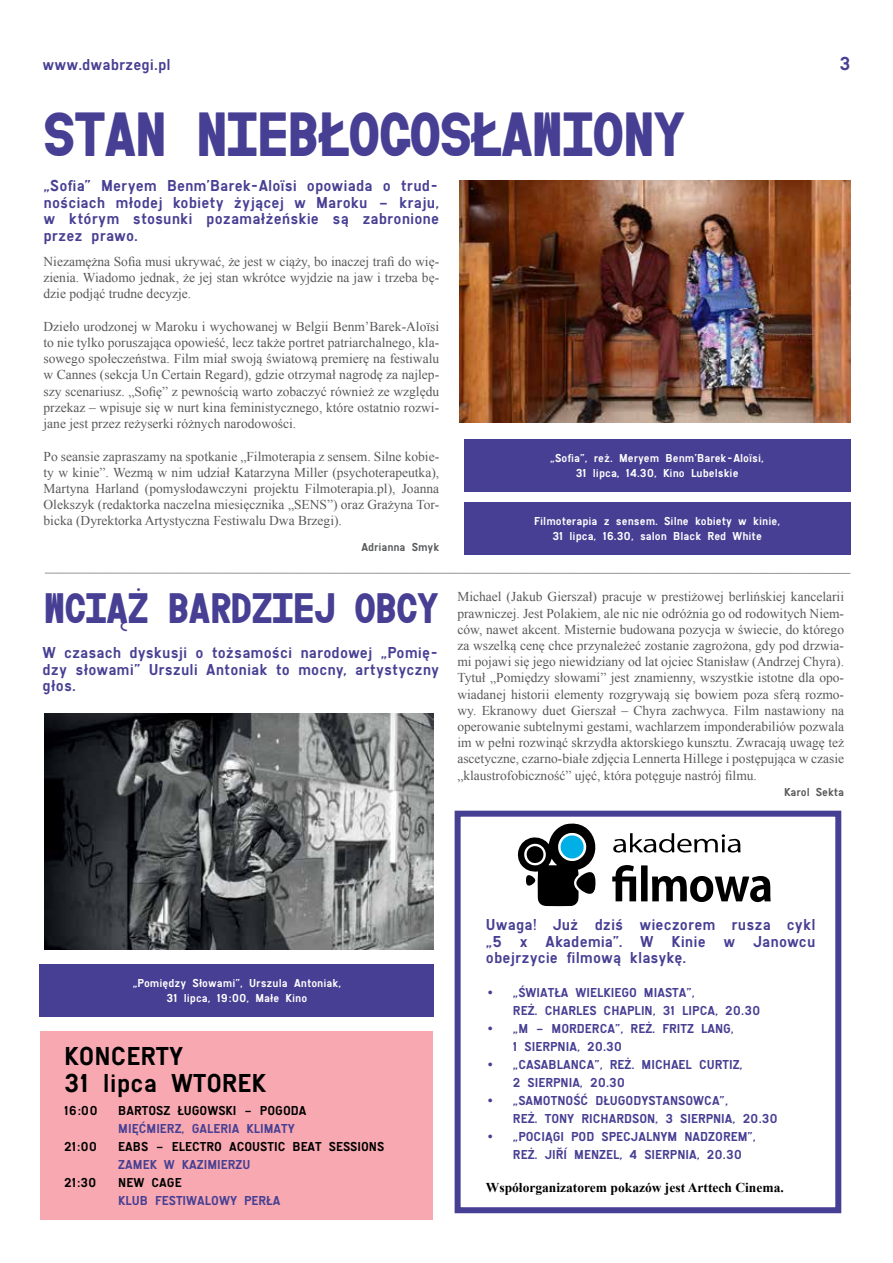
<style>
.page{position:relative;width:893px;height:1263px;background:#fff}
.page>*{position:absolute;margin:0;border:0;box-sizing:border-box;transform-origin:0 0}
.t1{font:43.5px "Cindie Mono A";color:#473f93}
.t2{font:29.85px "Cindie Mono A";color:#473f93}
.t3{font:27px/27px "SNV D Regular";color:#000}
.t4{font:19.5px "SNV D Regular";color:#473f93}
.t5{font:16.5px/16.5px "SNV D Regular";color:#473f93;text-align:justify}
.t6{font:13.5px/16.2px "Times New Roman";color:#58595b;text-align:justify}
.t7{font:13.5px/18px "SNV D Regular";color:#473f93}
.t8{font:13.5px "SNV D Regular";color:#000}
.t9{font:700 13.5px "Times New Roman";color:#000}
.t10{font:12px/14.4px "SNV D Regular";color:#fff;text-align:center}
.t11{font:12px "SNV D Regular";letter-spacing:-.005em;color:#58595b}
</style>
<div class="page">
<div style="left:40px;top:964px;width:394px;height:53px;background:#473f93"></div>
<img style="left:460px;top:180px;width:390px;height:243px">
<div style="left:41px;top:1031px;width:392px;height:189px;background:#f7a8b1"></div>
<div style="left:464px;top:439px;width:386px;height:53px;background:#473f93"></div>
<hr style="left:45px;top:573px;width:805px;height:1px;background:#939598">
<div style="left:464px;top:502px;width:386px;height:53px;background:#473f93"></div>
<img style="left:45px;top:713px;width:389px;height:236px">
<div style="left:455px;top:811px;width:386px;height:402px;border:6px solid #473f93"></div>
<svg style="left:612px;top:833px;width:159px;height:70px"></svg>
<svg style="left:518px;top:823px;width:78px;height:83px"></svg>
<p class="t5" style="left:43px;top:56px;width:130px">www.dwabrzegi.pl</p>
<h3 class="t4" style="left:839px;top:53px;width:13px">3</h3>
<h1 class="t1" style="left:44px;top:100px;width:642px">STAN NIEBŁOGOSŁAWIONY</h1>
<p class="t5" style="left:44px;top:178px;width:397px">„Sofia” Meryem Benm’Barek-Aloïsi opowiada o trud&shy;nościach młodej kobiety żyjącej w Maroku – kraju, w którym stosunki pozamałżeńskie są zabronione przez prawo.</p>
<p class="t6" style="left:44px;top:253px;width:397px">Niezamężna Sofia musi ukrywać, że jest w ciąży, bo inaczej trafi do wię&shy;zienia. Wiadomo jednak, że jej stan wkrótce wyjdzie na jaw i trzeba bę&shy;dzie podjąć trudne decyzje.</p>
<p class="t6" style="left:44px;top:318px;width:397px">Dzieło urodzonej w Maroku i wychowanej w Belgii Benm’Barek-Aloïsi to nie tylko poruszająca opowieść, lecz także portret patriarchalnego, kla&shy;sowego społeczeństwa. Film miał swoją światową premierę na festiwalu w Cannes (sekcja Un Certain Regard), gdzie otrzymał nagrodę za najlep&shy;szy scenariusz. „Sofię” z pewnością warto zobaczyć również ze względu przekaz – wpisuje się w nurt kina feministycznego, które ostatnio rozwi&shy;jane jest przez reżyserki różnych narodowości.</p>
<p class="t6" style="left:44px;top:448px;width:397px">Po seansie zapraszamy na spotkanie „Filmoterapia z sensem. Silne kobie&shy;ty w kinie”. Wezmą w nim udział Katarzyna Miller (psychoterapeutka), Martyna Harland (pomysłodawczyni projektu Filmoterapia.pl), Joanna Olekszyk (redaktorka naczelna miesięcznika „SENS”) oraz Grażyna Tor&shy;bicka (Dyrektorka Artystyczna Festiwalu Dwa Brzegi).</p>
<p class="t11" style="left:361px;top:540px;width:79px">Adrianna Smyk</p>
<h2 class="t2" style="left:44px;top:585px;width:396px">WCIĄŻ BARDZIEJ OBCY</h2>
<p class="t5" style="left:43px;top:645px;width:398px">W czasach dyskusji o tożsamości narodowej „Pomię&shy;dzy słowami” Urszuli Antoniak to mocny, artystyczny głos.</p>
<p class="t10" style="left:550px;top:451px;width:215px">„Sofia”, reż. Meryem Benm’Barek-Aloïsi,<br>31 lipca, 14.30, Kino Lubelskie</p>
<p class="t10" style="left:534px;top:514px;width:247px">Filmoterapia z sensem. Silne kobiety w kinie,<br>31 lipca, 16.30, salon Black Red White</p>
<p class="t6" style="left:457px;top:589px;width:388px">Michael (Jakub Gierszał) pracuje w prestiżowej berlińskiej kancelarii prawniczej. Jest Polakiem, ale nic nie odróżnia go od rodowitych Niem&shy;ców, nawet akcent. Misternie budowana pozycja w świecie, do którego za wszelką cenę chce przynależeć zostanie zagrożona, gdy pod drzwia&shy;mi pojawi się jego niewidziany od lat ojciec Stanisław (Andrzej Chyra).<br>Tytuł „Pomiędzy słowami” jest znamienny, wszystkie istotne dla opo&shy;wiadanej historii elementy rozgrywają się bowiem poza sferą rozmo&shy;wy. Ekranowy duet Gierszał – Chyra zachwyca. Film nastawiony na operowanie subtelnymi gestami, wachlarzem imponderabiliów pozwala im w pełni rozwinąć skrzydła aktorskiego kunsztu. Zwracają uwagę też ascetyczne, czarno-białe zdjęcia Lennerta Hillege i postępująca w czasie „klaustrofobiczność” ujęć, która potęguje nastrój filmu.</p>
<p class="t11" style="left:784px;top:785px;width:61px">Karol Sekta</p>
<p class="t10" style="left:133px;top:976px;width:210px">„Pomiędzy Słowami”, Urszula Antoniak,<br>31 lipca, 19:00, Małe Kino</p>
<h3 class="t3" style="left:64px;top:1042px;width:203px">KONCERTY<br>31 lipca WTOREK</h3>
<p class="t8" style="left:64px;top:1103px;width:35px">16:00</p>
<p class="t8" style="left:118px;top:1103px;width:190px">BARTOSZ ŁUGOWSKI – POGODA</p>
<p class="t7" style="left:118px;top:1120px;width:178px">MIĘĆMIERZ, GALERIA KLIMATY</p>
<p class="t8" style="left:64px;top:1139px;width:34px">21:00</p>
<p class="t8" style="left:118px;top:1139px;width:267px">EABS – ELECTRO ACOUSTIC BEAT SESSIONS</p>
<p class="t7" style="left:118px;top:1156px;width:134px">ZAMEK W KAZIMIERZU</p>
<p class="t8" style="left:64px;top:1175px;width:34px">21:30</p>
<p class="t8" style="left:118px;top:1175px;width:65px">NEW CAGE</p>
<p class="t7" style="left:118px;top:1192px;width:164px">KLUB FESTIWALOWY PERŁA</p>
<p class="t5" style="left:486px;top:916px;width:331px">Uwaga! Już dziś wieczorem rusza cykl „5 x Akademia”. W Kinie w Janowcu obejrzycie filmową klasykę.</p>
<p class="t7" style="left:513px;top:984px;width:249px;text-indent:-27px">• „ŚWIATŁA WIELKIEGO MIASTA”,<br>REŻ. CHARLES CHAPLIN, 31 LIPCA, 20.30</p>
<p class="t7" style="left:513px;top:1020px;width:223px;text-indent:-27px">• „M – MORDERCA”, REŻ. FRITZ LANG,<br>1 SIERPNIA, 20.30</p>
<p class="t7" style="left:513px;top:1056px;width:231px;text-indent:-27px">• „CASABLANCA”, REŻ. MICHAEL CURTIZ,<br>2 SIERPNIA, 20.30</p>
<p class="t7" style="left:513px;top:1092px;width:266px;text-indent:-27px">• „SAMOTNOŚĆ DŁUGODYSTANSOWCA”,<br>REŻ. TONY RICHARDSON, 3 SIERPNIA, 20.30</p>
<p class="t7" style="left:513px;top:1128px;width:245px;text-indent:-27px">• „POCIĄGI POD SPECJALNYM NADZOREM”,<br>REŻ. JIŘÍ MENZEL, 4 SIERPNIA, 20.30</p>
<p class="t9" style="left:486px;top:1178px;width:299px">Współorganizatorem pokazów jest Arttech Cinema.</p>
</div>
